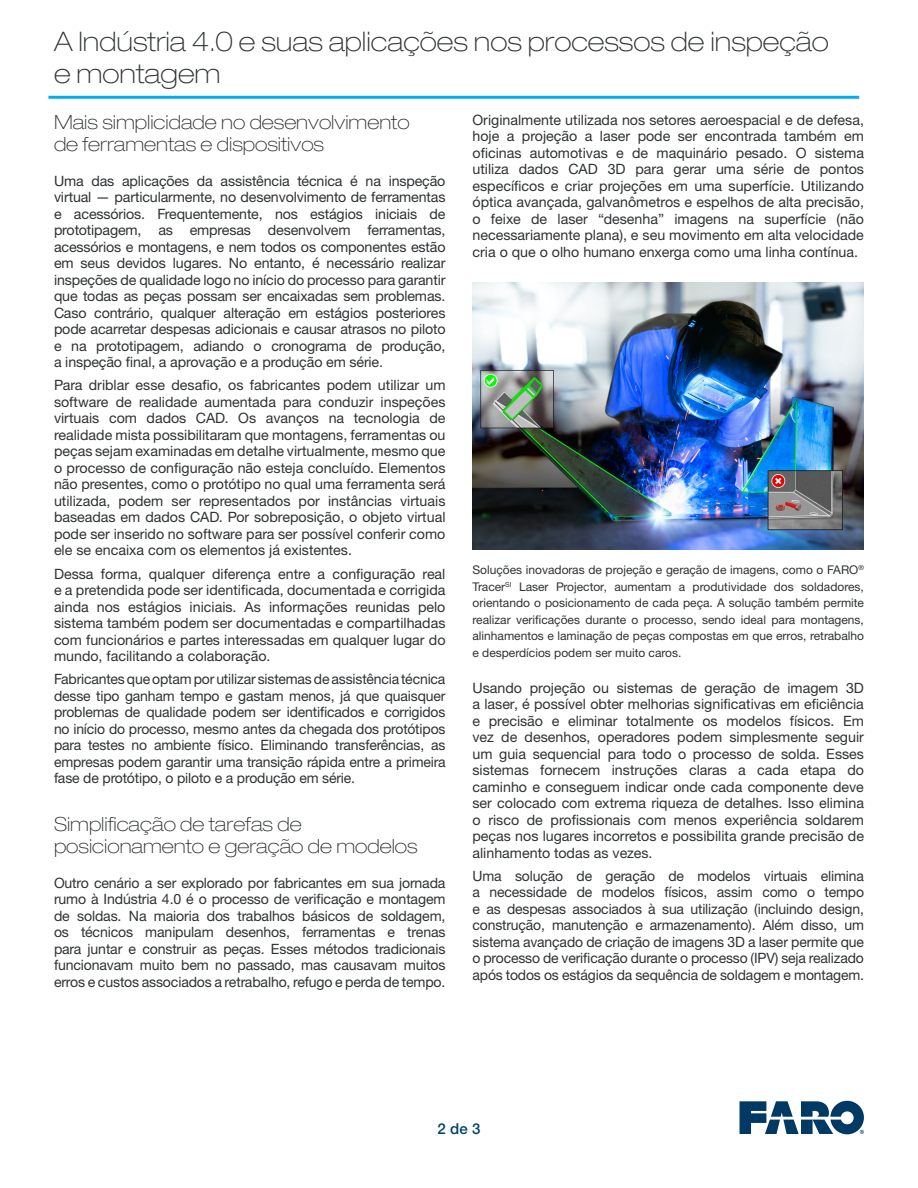
<style>
.page{position:relative;width:918px;height:1188px;background:#fff}
.page>*{position:absolute;margin:0;border:0;box-sizing:border-box;transform-origin:0 0}
.t1{font:100 expanded 27px/32.4px "Helvetica Neue LTW1 G";color:#2f3234}
.Sub_Headline__14pts{font:100 expanded 19.5px/22.5px "Helvetica Neue LTW1 G";color:#2f3234}
.t2{font:500 15px "Helvetica Neue LTW1 G";color:#01426a}
.Paragraph{font:14.25px/16.5px "Helvetica Neue LTW1 G";letter-spacing:-.01em;color:#2f3234;text-align:justify}
.t3{font:12px/16.5px "Helvetica Neue LTW1 G";color:#2f3234;text-align:justify}
</style>
<div class="page">
<svg style="left:740px;top:1101px;width:124px;height:33px"></svg>
<hr style="left:48px;top:96px;width:811px;height:3px;background:#00aeef">
<img style="left:472px;top:282px;width:392px;height:268px">
<h1 class="t1" style="left:54px;top:24px;width:776px">A Indústria 4.0 e suas aplicações nos processos de inspeção e montagem</h1>
<p class="Sub_Headline__14pts" style="left:54px;top:110px;width:357px">Mais simplicidade no desenvolvimento de ferramentas e dispositivos</p>
<p class="Paragraph" style="left:54px;top:172px;width:393px">Uma das aplicações da assistência técnica é na inspeção virtual — particularmente, no desenvolvimento de ferramentas e acessórios. Frequentemente, nos estágios iniciais de prototipagem, as empresas desenvolvem ferramentas, acessórios e montagens, e nem todos os componentes estão em seus devidos lugares. No entanto, é necessário realizar inspeções de qualidade logo no início do processo para garantir que todas as peças possam ser encaixadas sem problemas.<br>Caso contrário, qualquer alteração em estágios posteriores pode acarretar despesas adicionais e causar atrasos no piloto e na prototipagem, adiando o cronograma de produção, a inspeção final, a aprovação e a produção em série.</p>
<p class="Paragraph" style="left:54px;top:377px;width:393px">Para driblar esse desafio, os fabricantes podem utilizar um software de realidade aumentada para conduzir inspeções virtuais com dados CAD. Os avanços na tecnologia de realidade mista possibilitaram que montagens, ferramentas ou peças sejam examinadas em detalhe virtualmente, mesmo que o processo de configuração não esteja concluído. Elementos não presentes, como o protótipo no qual uma ferramenta será utilizada, podem ser representados por instâncias virtuais baseadas em dados CAD. Por sobreposição, o objeto virtual pode ser inserido no software para ser possível conferir como ele se encaixa com os elementos já existentes.</p>
<p class="Paragraph" style="left:54px;top:565px;width:393px">Dessa forma, qualquer diferença entre a configuração real e a pretendida pode ser identificada, documentada e corrigida ainda nos estágios iniciais. As informações reunidas pelo sistema também podem ser documentadas e compartilhadas com funcionários e partes interessadas em qualquer lugar do mundo, facilitando a colaboração.</p>
<p class="Paragraph" style="left:54px;top:671px;width:393px">Fabricantes que optam por utilizar sistemas de assistência técnica desse tipo ganham tempo e gastam menos, já que quaisquer problemas de qualidade podem ser identificados e corrigidos no início do processo, mesmo antes da chegada dos protótipos para testes no ambiente físico. Eliminando transferências, as empresas podem garantir uma transição rápida entre a primeira fase de protótipo, o piloto e a produção em série.</p>
<p class="Sub_Headline__14pts" style="left:54px;top:812px;width:365px">Simplificação de tarefas de posicionamento e geração de modelos</p>
<p class="Paragraph" style="left:54px;top:874px;width:393px">Outro cenário a ser explorado por fabricantes em sua jornada rumo à Indústria 4.0 é o processo de verificação e montagem de soldas. Na maioria dos trabalhos básicos de soldagem, os técnicos manipulam desenhos, ferramentas e trenas para juntar e construir as peças. Esses métodos tradicionais funcionavam muito bem no passado, mas causavam muitos erros e custos associados a retrabalho, refugo e perda de tempo.</p>
<p class="Paragraph" style="left:472px;top:112px;width:393px">Originalmente utilizada nos setores aeroespacial e de defesa, hoje a projeção a laser pode ser encontrada também em oficinas automotivas e de maquinário pesado. O sistema utiliza dados CAD 3D para gerar uma série de pontos específicos e criar projeções em uma superfície. Utilizando óptica avançada, galvanômetros e espelhos de alta precisão, o feixe de laser “desenha” imagens na superfície (não necessariamente plana), e seu movimento em alta velocidade cria o que o olho humano enxerga como uma linha contínua.</p>
<p class="t3" style="left:472px;top:561px;width:393px">Soluções inovadoras de projeção e geração de imagens, como o FARO<sup>® </sup>Tracer<sup>SI</sup> Laser Projector, aumentam a produtividade dos soldadores, orientando o posicionamento de cada peça. A solução também permite realizar verificações durante o processo, sendo ideal para montagens, alinhamentos e laminação de peças compostas em que erros, retrabalho e desperdícios podem ser muito caros.</p>
<p class="Paragraph" style="left:472px;top:679px;width:393px">Usando projeção ou sistemas de geração de imagem 3D a laser, é possível obter melhorias significativas em eficiência e precisão e eliminar totalmente os modelos físicos. Em vez de desenhos, operadores podem simplesmente seguir um guia sequencial para todo o processo de solda. Esses sistemas fornecem instruções claras a cada etapa do caminho e conseguem indicar onde cada componente deve ser colocado com extrema riqueza de detalhes. Isso elimina o risco de profissionais com menos experiência soldarem peças nos lugares incorretos e possibilita grande precisão de alinhamento todas as vezes.</p>
<p class="Paragraph" style="left:472px;top:868px;width:393px">Uma solução de geração de modelos virtuais elimina a necessidade de modelos físicos, assim como o tempo e as despesas associados à sua utilização (incluindo design, construção, manutenção e armazenamento). Além disso, um sistema avançado de criação de imagens 3D a laser permite que o processo de verificação durante o processo (IPV) seja realizado após todos os estágios da sequência de soldagem e montagem.</p>
<p class="t2" style="left:437px;top:1120px;width:45px">2 de 3</p>
</div>
